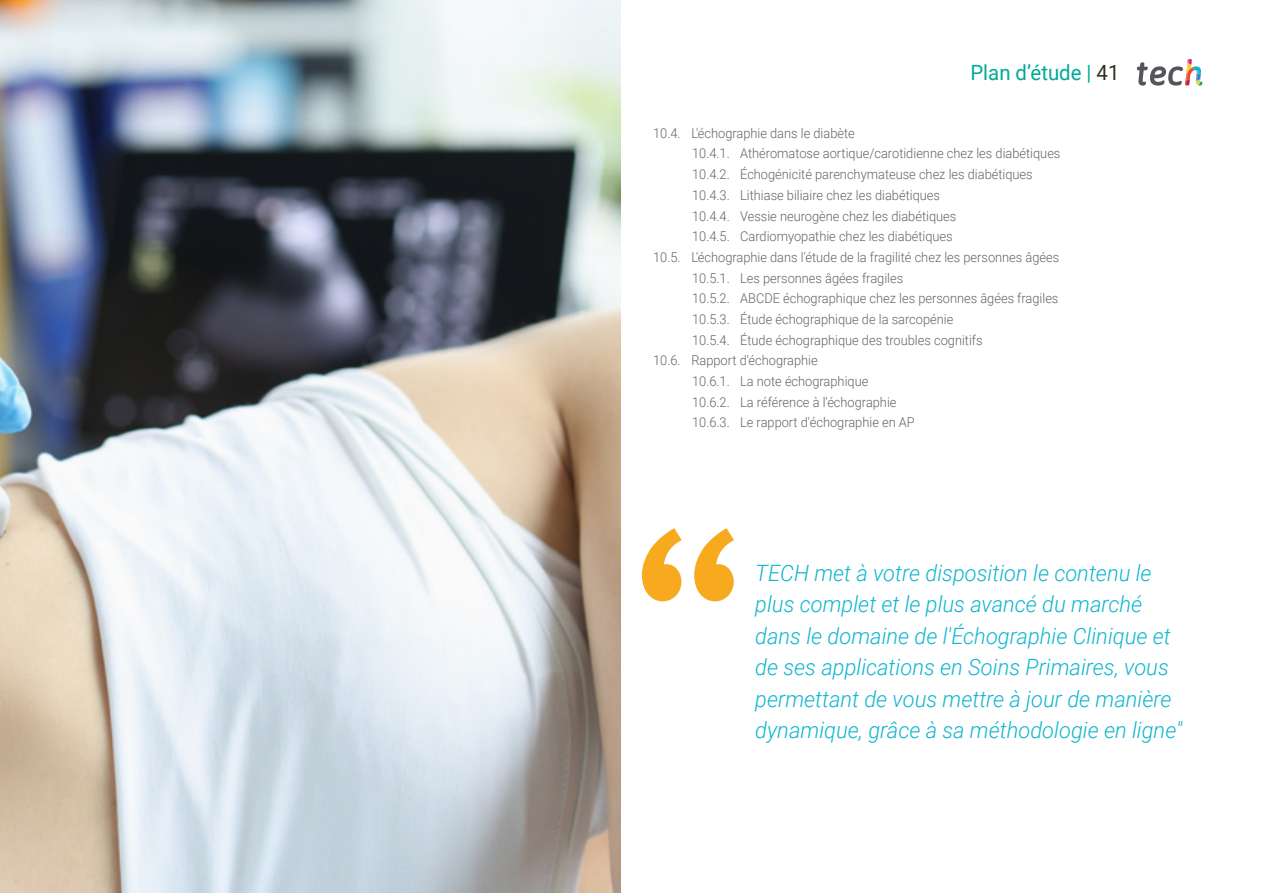
<style>
.page{position:relative;width:1263px;height:893px;background:#fff}
.page>*{position:absolute;margin:0;border:0;box-sizing:border-box;transform-origin:0 0}
.t1{font:italic 300 22.5px/31.5px "Roboto";color:#0fb6cf}
.t2{font:21px "Roboto";color:#00a996}
.t3{font:300 13.5px "Roboto";color:#61646a;scale:.95 1}
.s1{color:#312e20}
</style>
<div class="page">
<img style="left:0;top:0;width:621px;height:893px">
<svg style="left:1137px;top:59px;width:65px;height:27px"></svg>
<svg style="left:642px;top:528px;width:92px;height:73px"></svg>
<h2 class="t2" style="left:970px;top:57px;width:151px">Plan d’étude | <span class="s1">41</span></h2>
<p class="t3" style="left:653px;top:123px;width:214px">10.4. L'échographie dans le diabète</p>
<p class="t3" style="left:692px;top:144px;width:389px">10.4.1. Athéromatose aortique/carotidienne chez les diabétiques</p>
<p class="t3" style="left:692px;top:165px;width:360px">10.4.2. Échogénicité parenchymateuse chez les diabétiques</p>
<p class="t3" style="left:692px;top:186px;width:262px">10.4.3. Lithiase biliaire chez les diabétiques</p>
<p class="t3" style="left:692px;top:206px;width:280px">10.4.4. Vessie neurogène chez les diabétiques</p>
<p class="t3" style="left:692px;top:227px;width:276px">10.4.5. Cardiomyopathie chez les diabétiques</p>
<p class="t3" style="left:653px;top:247px;width:429px">10.5. L'échographie dans l'étude de la fragilité chez les personnes âgées</p>
<p class="t3" style="left:692px;top:268px;width:224px">10.5.1. Les personnes âgées fragiles</p>
<p class="t3" style="left:692px;top:289px;width:387px">10.5.2. ABCDE échographique chez les personnes âgées fragiles</p>
<p class="t3" style="left:692px;top:310px;width:276px">10.5.3. Étude échographique de la sarcopénie</p>
<p class="t3" style="left:692px;top:330px;width:307px">10.5.4. Étude échographique des troubles cognitifs</p>
<p class="t3" style="left:653px;top:351px;width:175px">10.6. Rapport d'échographie</p>
<p class="t3" style="left:692px;top:372px;width:187px">10.6.1. La note échographique</p>
<p class="t3" style="left:692px;top:392px;width:217px">10.6.2. La référence à l'échographie</p>
<p class="t3" style="left:692px;top:413px;width:236px">10.6.3. Le rapport d'échographie en AP</p>
<p class="t1" style="left:755px;top:556px;width:429px">TECH met à votre disposition le contenu le plus complet et le plus avancé du marché dans le domaine de l'Échographie Clinique et de ses applications en Soins Primaires, vous permettant de vous mettre à jour de manière dynamique, grâce à sa méthodologie en ligne"</p>
</div>
